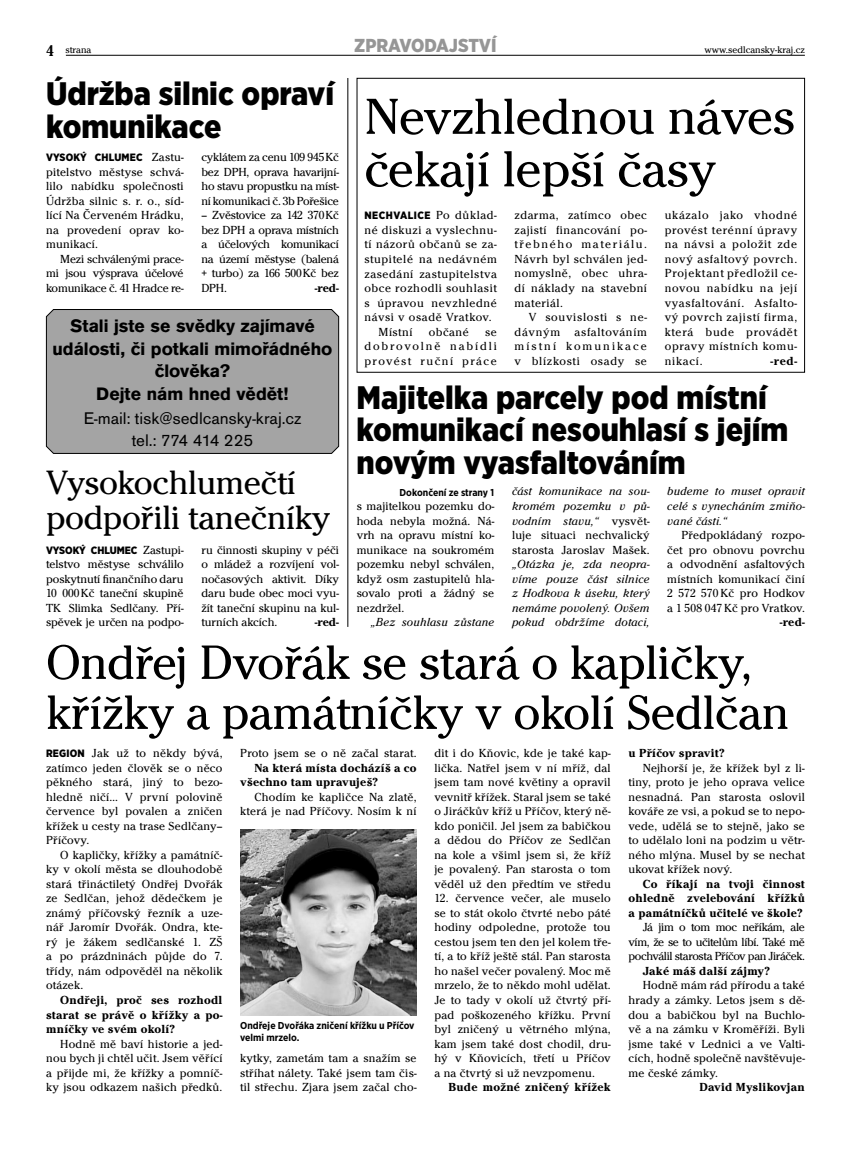
<style>
.page{position:relative;width:851px;height:1152px;background:#fff}
.page>*{position:absolute;margin:0;border:0;box-sizing:border-box;transform-origin:0 0}
.t1{font:52.5px/52.5px "Cheltenham Itc TOT";letter-spacing:-.01em;color:#000}
.t2{font:50px/50px "Cheltenham Itc TOT";letter-spacing:-.01em;color:#000}
.t3{font:35px/35px "Cheltenham Itc TOT";letter-spacing:-.01em;color:#000}
.t4{font:900 condensed 32.5px/32.5px "Gotham CE";color:#000}
.t5{font:700 18.75px/22.5px "Accius TEE";color:#000;text-align:center}
.t6{font:900 condensed 18.75px "Gotham CE";color:#969696}
.t7{font:17.5px/21px "Accius TEE";color:#000;text-align:center}
.t8{font:12.12px/14.5px "Cheltenham Itc TOT";letter-spacing:.02em;color:#000;text-align:justify}
.t9{font:700 12.12px/14.5px "Cheltenham Itc TOT";letter-spacing:.02em;color:#000;text-align:justify}
.t10{font:italic 12.12px/14.5px "Cheltenham Itc TOT";letter-spacing:.02em;color:#000;text-align:justify}
.t11{font:12.12px "Cheltenham Itc TOT";letter-spacing:.05em;color:#000}
.t12{font:900 condensed 10.62px "Gotham CE";letter-spacing:.005em;color:#000}
.t13{font:900 condensed 10.62px "Gotham CE";letter-spacing:.05em;color:#000}
.t14{font:700 condensed 10px/12px "Gotham CE";color:#000}
.t15{font:10px "Cheltenham Itc TOT";color:#000}
.s1{font-weight:700;font-stretch:condensed;font-size:16.25px}
.s2{font-family:"Cheltenham Itc TOT";font-weight:400;font-stretch:normal;font-size:12.12px}
.s3{font-style:italic}
.s4{font-family:"Gotham CE";font-weight:900;font-stretch:condensed;font-size:10.62px}
</style>
<div class="page">
<hr style="left:66px;top:55px;width:738px;height:1px;background:#000">
<div style="left:356px;top:78px;width:448px;height:294px;border:1px solid #000"></div>
<img style="left:240px;top:829px;width:176px;height:186px">
<div style="left:46px;top:309px;width:293px;height:145px;background:#a4a4a4"></div>
<hr style="left:347px;top:78px;width:1px;height:549px;background:#000">
<p class="t15" style="left:46px;top:46px;width:47px"><span class="s1">4</span> strana</p>
<h3 class="t6" style="left:354px;top:39px;width:144px">ZPRAVODAJSTVÍ</h3>
<p class="t15" style="left:704px;top:46px;width:102px">www.sedlcansky-kraj.cz</p>
<h3 class="t4" style="left:46px;top:80px;width:289px">Údržba silnic opraví komunikace</h3>
<p class="t12" style="left:46px;top:154px;width:139px">VYSOKÝ CHLUMEC <span class="s2">Zastu-</span></p>
<p class="t8" style="left:46px;top:166px;width:139px">pitelstvo městyse schvá&shy;lilo nabídku společnosti Údržba silnic s. r. o., síd&shy;lící Na Červeném Hrádku, na provedení oprav ko&shy;munikací.</p>
<p class="t8" style="left:46px;top:253px;width:139px;text-indent:14px">Mezi schválenými prace&shy;mi jsou výsprava účelové komunikace č. 41 Hradce re-</p>
<p class="t8" style="left:201px;top:151px;width:139px">cyklátem za cenu 109 945 Kč bez DPH, oprava havarijní&shy;ho stavu propustku na míst&shy;ní komunikaci č. 3b Pořešice</p>
<p class="t8" style="left:201px;top:209px;width:139px">– Zvěstovice za 142 370 Kč bez DPH a oprava místních a účelových komunikací na území městyse (balená + turbo) za 166 500 Kč bez DPH.</p>
<p class="t9" style="left:315px;top:282px;width:26px">-red-</p>
<h3 class="t5" style="left:53px;top:316px;width:281px">Stali jste se svědky zajímavé události, či potkali mimořádného člověka?<br>Dejte nám hned vědět!</h3>
<h3 class="t7" style="left:84px;top:410px;width:219px">E-mail: tisk@sedlcansky-kraj.cz tel.: 774 414 225</h3>
<h3 class="t3" style="left:46px;top:468px;width:286px">Vysokochlumečtí podpořili tanečníky</h3>
<p class="t12" style="left:46px;top:546px;width:139px">VYSOKÝ CHLUMEC <span class="s2">Zastupi-</span></p>
<p class="t8" style="left:46px;top:558px;width:139px">telstvo městyse schválilo poskytnutí finančního daru 10 000 Kč taneční skupině TK Slimka Sedlčany. Pří&shy;spěvek je určen na podpo-</p>
<p class="t8" style="left:201px;top:543px;width:139px">ru činnosti skupiny v péči o mládež a rozvíjení vol&shy;nočasových aktivit. Díky daru bude obec moci vyu&shy;žít taneční skupinu na kul&shy;turních akcích.</p>
<p class="t9" style="left:315px;top:616px;width:26px">-red-</p>
<h1 class="t1" style="left:364px;top:95px;width:432px">Nevzhlednou náves čekají lepší časy</h1>
<p class="t13" style="left:364px;top:212px;width:134px">NECHVALICE <span class="s2">Po důklad-</span></p>
<p class="t11" style="left:364px;top:225px;width:134px">né diskuzi a vyslechnu-</p>
<p class="t11" style="left:364px;top:240px;width:134px">tí názorů občanů se za-</p>
<p class="t11" style="left:364px;top:254px;width:134px">stupitelé na nedávném</p>
<p class="t11" style="left:364px;top:269px;width:134px">zasedání zastupitelstva</p>
<p class="t11" style="left:364px;top:284px;width:134px">obce rozhodli souhlasit</p>
<p class="t11" style="left:364px;top:298px;width:134px">s úpravou nevzhledné</p>
<p class="t11" style="left:364px;top:313px;width:129px">návsi v osadě Vratkov.</p>
<p class="t8" style="left:378px;top:325px;width:35px">Místní</p>
<p class="t8" style="left:429px;top:325px;width:41px">občané</p>
<p class="t8" style="left:364px;top:325px;width:134px;text-indent:121px">se dobrovolně nabídli provést ruční práce</p>
<p class="t8" style="left:514px;top:209px;width:134px">zdarma, zatímco obec zajistí financování po&shy;třebného materiálu.<br>Návrh byl schválen jed&shy;nomyslně, obec uhra&shy;dí náklady na stavební materiál.</p>
<p class="t8" style="left:514px;top:311px;width:134px;text-indent:14px">V souvislosti s ne&shy;dávným asfaltováním místní komunikace v blízkosti osady se</p>
<p class="t8" style="left:664px;top:209px;width:134px">ukázalo jako vhodné provést terénní úpravy na návsi a položit zde nový asfaltový povrch.<br>Projektant předložil ce&shy;novou nabídku na její vyasfaltování. Asfalto&shy;vý povrch zajistí firma, která bude provádět opravy místních komu&shy;nikací.</p>
<p class="t9" style="left:770px;top:354px;width:28px">-red-</p>
<h3 class="t4" style="left:356px;top:383px;width:433px">Majitelka parcely pod místní komunikací nesouhlasí s jejím novým vyasfaltováním</h3>
<p class="t8" style="left:512px;top:485px;width:139px"><span class="s3">část komunikace na sou&shy;kromém pozemku v pů&shy;vodním stavu,“</span> vysvět&shy;luje situaci nechvalický starosta Jaroslav Mašek.</p>
<p class="t10" style="left:512px;top:558px;width:139px">„Otázka je, zda neopra&shy;víme pouze část silnice z Hodkova k úseku, který nemáme povolený. Ovšem pokud obdržíme dotaci,</p>
<p class="t10" style="left:667px;top:485px;width:139px">budeme to muset opravit celé s vynecháním zmiňo&shy;vané části.“</p>
<p class="t8" style="left:667px;top:529px;width:139px;text-indent:14px">Předpokládaný rozpo&shy;čet pro obnovu povrchu a odvodnění asfaltových místních komunikací činí 2 572 570 Kč pro Hodkov a 1 508 047 Kč pro Vratkov.</p>
<p class="t9" style="left:779px;top:616px;width:27px">-red-</p>
<p class="t14" style="left:399px;top:487px;width:96px">Dokončení ze strany 1</p>
<p class="t8" style="left:356px;top:500px;width:139px">s majitelkou pozemku do&shy;hoda nebyla možná. Ná&shy;vrh na opravu místní ko&shy;munikace na soukromém pozemku nebyl schválen, když osm zastupitelů hla&shy;sovalo proti a žádný se nezdržel.</p>
<p class="t10" style="left:371px;top:616px;width:125px">„Bez souhlasu zůstane</p>
<h2 class="t2" style="left:46px;top:642px;width:744px">Ondřej Dvořák se stará o kapličky, křížky a památníčky v okolí Sedlčan</h2>
<p class="t8" style="left:46px;top:747px;width:178px"><span class="s4">REGION</span> Jak už to někdy bývá, zatímco jeden člověk se o něco pěkného stará, jiný to bezo&shy;hledně ničí… V první polovině července byl povalen a zničen křížek u cesty na trase Sedlčany– Příčovy.</p>
<p class="t8" style="left:46px;top:848px;width:178px;text-indent:14px">O kapličky, křížky a památníč&shy;ky v okolí města se dlouhodobě stará třináctiletý Ondřej Dvořák ze Sedlčan, jehož dědečkem je známý příčovský řezník a uze&shy;nář Jaromír Dvořák. Ondra, kte&shy;rý je žákem sedlčanské 1. ZŠ a po prázdninách půjde do 7. třídy, nám odpověděl na několik otázek.</p>
<p class="t9" style="left:46px;top:993px;width:178px;text-indent:14px">Ondřeji, proč ses rozhodl starat se právě o křížky a po&shy;mníčky ve svém okolí?</p>
<p class="t8" style="left:46px;top:1037px;width:178px;text-indent:14px">Hodně mě baví historie a jed&shy;nou bych ji chtěl učit. Jsem věřící a přijde mi, že křížky a pomníč&shy;ky jsou odkazem našich předků.</p>
<p class="t8" style="left:240px;top:747px;width:178px">Proto jsem se o ně začal starat.</p>
<p class="t9" style="left:240px;top:761px;width:178px;text-indent:14px">Na která místa docházíš a co všechno tam upravuješ?</p>
<p class="t8" style="left:240px;top:790px;width:178px;text-align:right">Chodím ke kapličce Na zlatě, která je nad Příčovy. Nosím k ní</p>
<p class="t14" style="left:240px;top:1020px;width:176px">Ondřeje Dvořáka zničení křížku u Příčov velmi mrzelo.</p>
<p class="t8" style="left:240px;top:1052px;width:178px">kytky, zametám tam a snažím se stříhat nálety. Také jsem tam čis&shy;til střechu. Zjara jsem začal cho-</p>
<p class="t8" style="left:434px;top:747px;width:178px">dit i do Kňovic, kde je také kap&shy;lička. Natřel jsem v ní mříž, dal jsem tam nové květiny a opravil vevnitř křížek. Staral jsem se také o Jiráčkův kříž u Příčov, který ně&shy;kdo poničil. Jel jsem za babičkou a dědou do Příčov ze Sedlčan na kole a všiml jsem si, že kříž je povalený. Pan starosta o tom věděl už den předtím ve středu</p>
<p class="t8" style="left:434px;top:892px;width:178px">12. července večer, ale muselo se to stát okolo čtvrté nebo páté hodiny odpoledne, protože tou cestou jsem ten den jel kolem tře&shy;tí, a to kříž ještě stál. Pan starosta ho našel večer povalený. Moc mě mrzelo, že to někdo mohl udělat.<br>Je to tady v okolí už čtvrtý pří&shy;pad poškozeného křížku. První byl zničený u větrného mlýna, kam jsem také dost chodil, dru&shy;hý v Kňovicích, třetí u Příčov a na čtvrtý si už nevzpomenu.</p>
<p class="t9" style="left:448px;top:1081px;width:164px">Bude možné zničený křížek</p>
<p class="t9" style="left:628px;top:747px;width:97px">u Příčov spravit?</p>
<p class="t8" style="left:628px;top:761px;width:178px;text-indent:14px">Nejhorší je, že křížek byl z li&shy;tiny, proto je jeho oprava velice nesnadná. Pan starosta oslovil kováře ze vsi, a pokud se to nepo&shy;vede, udělá se to stejně, jako se to udělalo loni na podzim u větr&shy;ného mlýna. Musel by se nechat ukovat křížek nový.</p>
<p class="t9" style="left:628px;top:877px;width:178px;text-indent:14px">Co říkají na tvoji činnost ohledně zvelebování křížků a památníčků učitelé ve škole?</p>
<p class="t8" style="left:628px;top:921px;width:178px;text-indent:14px">Já jim o tom moc neříkám, ale vím, že se to učitelům líbí. Také mě pochválil starosta Příčov pan Jiráček.</p>
<p class="t9" style="left:642px;top:964px;width:129px">Jaké máš další zájmy?</p>
<p class="t8" style="left:628px;top:979px;width:178px;text-indent:14px">Hodně mám rád přírodu a také hrady a zámky. Letos jsem s dě&shy;dou a babičkou byl na Buchlo&shy;vě a na zámku v Kroměříži. Byli jsme také v Lednici a ve Valti&shy;cích, hodně společně navštěvuje&shy;me české zámky.</p>
<p class="t9" style="left:699px;top:1081px;width:107px">David Myslikovjan</p>
</div>
